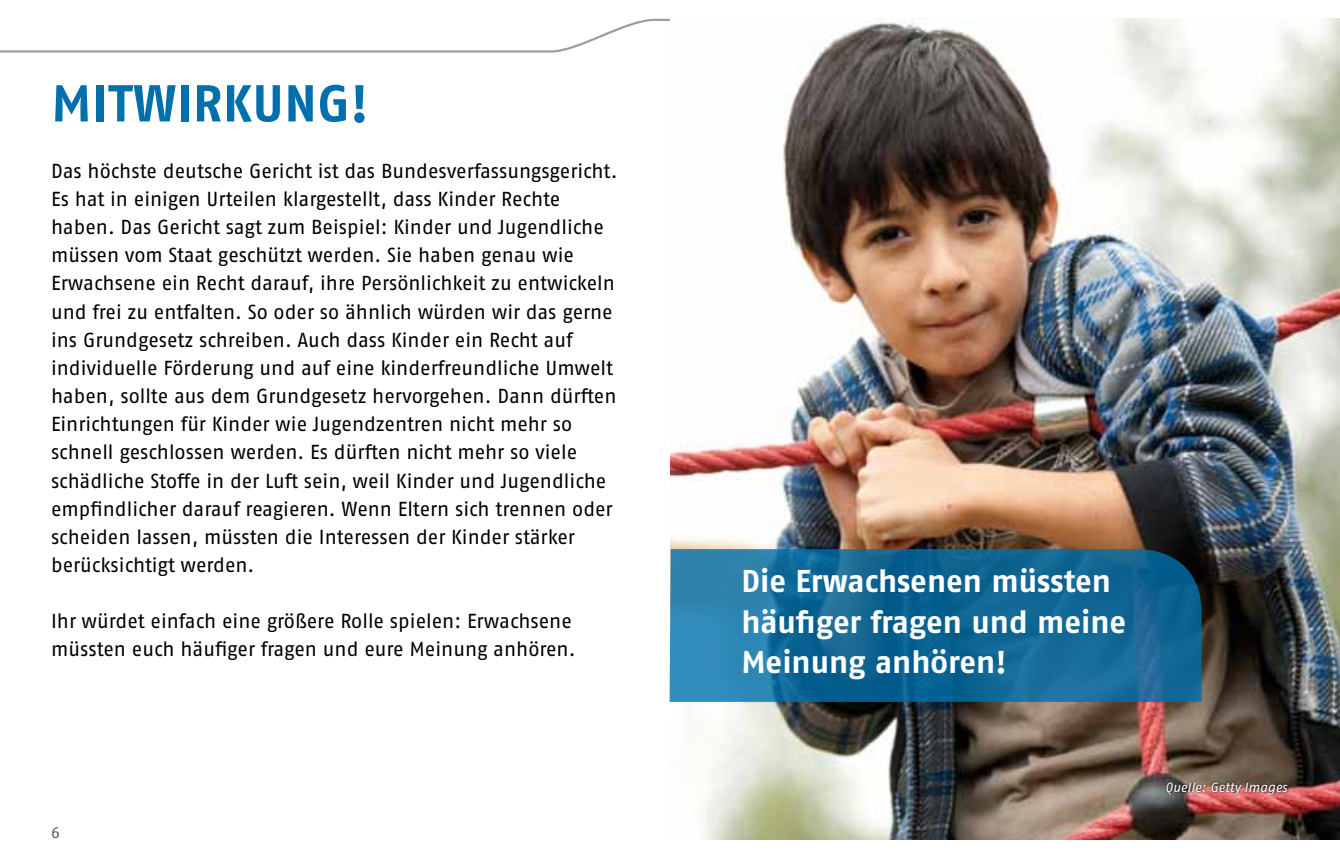
<style>
.page{position:relative;width:1340px;height:862px;background:#fff}
.page>*{position:absolute;margin:0;border:0;box-sizing:border-box;transform-origin:0 0}
.t1{font:700 51.75px "Fago OT";letter-spacing:.01em;color:#0070ac}
.t2{font:700 31.5px/40.5px "Fago OT";color:#fff}
.t3{font:20.25px/28.1px "Fago OT";letter-spacing:-.005em;color:#000}
.t4{font:15.75px "Fago OT";color:#58585a}
.t5{font:italic 13.5px "Fago OT";letter-spacing:-.005em;color:#fff}
</style>
<div class="page">
<svg style="left:0;top:18px;width:670px;height:35px"></svg>
<img style="left:670px;top:19px;width:669px;height:820px">
<svg style="left:669px;top:548px;width:532px;height:153px;background:#176c98"></svg>
<svg style="left:1164px;top:780px;width:126px;height:15px;background:#74504a"></svg>
<h1 class="t1" style="left:51px;top:72px;width:319px">MitWirkung!</h1>
<p class="t3" style="left:51px;top:156px;width:568px">Das höchste deutsche Gericht ist das Bundesverfassungsgericht.<br>Es hat in einigen Urteilen klargestellt, dass Kinder Rechte haben. Das Gericht sagt zum Beispiel: Kinder und Jugendliche müssen vom Staat geschützt werden. Sie haben genau wie Erwachsene ein Recht darauf, ihre Persönlichkeit zu entwickeln und frei zu entfalten. So oder so ähnlich würden wir das gerne ins Grundgesetz schreiben. Auch dass Kinder ein Recht auf individuelle Förderung und auf eine kinderfreundliche Umwelt haben, sollte aus dem Grundgesetz hervorgehen. Dann dürften Einrichtungen für Kinder wie Jugendzentren nicht mehr so schnell geschlossen werden. Es dürften nicht mehr so viele schädliche Stoffe in der Luft sein, weil Kinder und Jugendliche empfindlicher darauf reagieren. Wenn Eltern sich trennen oder scheiden lassen, müssten die Interessen der Kinder stärker berücksichtigt werden.</p>
<p class="t3" style="left:51px;top:606px;width:526px">Ihr würdet einfach eine größere Rolle spielen: Erwachsene müssten euch häufiger fragen und eure Meinung anhören.</p>
<p class="t4" style="left:51px;top:823px;width:10px">6</p>
<h2 class="t2" style="left:741px;top:560px;width:386px">Die Erwachsenen müssten häufiger fragen und meine<br>Meinung anhören!</h2>
<p class="t5" style="left:1165px;top:778px;width:124px">Quelle: Getty Images</p>
</div>
